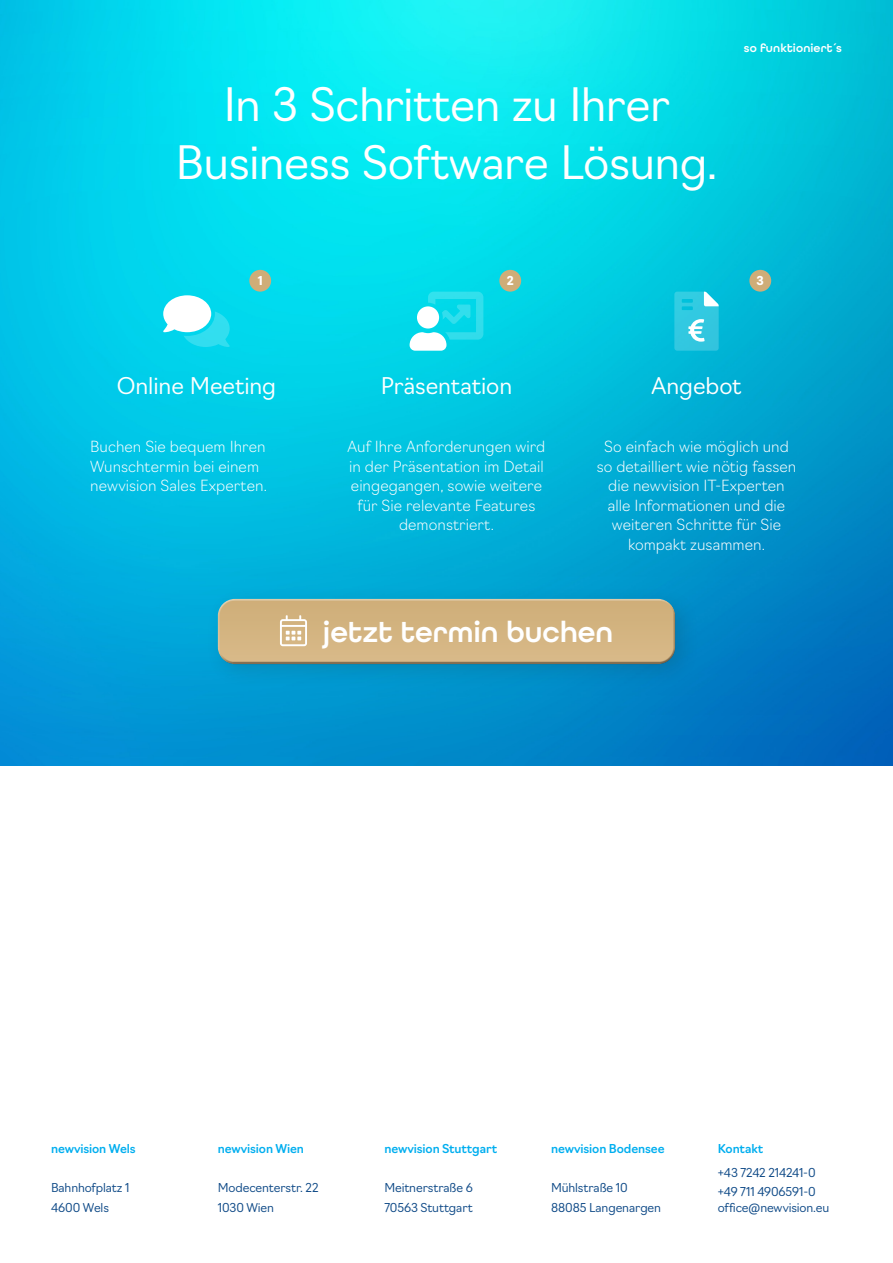
<style>
.page{position:relative;width:893px;height:1263px;background:#fff}
.page>*{position:absolute;margin:0;border:0;box-sizing:border-box;transform-origin:0 0}
.t1{font:300 45px "Navigo";letter-spacing:-.015em;color:#fff}
.t2{font:600 30px "All Round Gothic";color:#fff}
.t3{font:300 22.5px "Navigo";letter-spacing:-.005em;color:#fff}
.t4{font:200 15px/19.5px "Navigo";letter-spacing:.005em;color:#fff;text-align:center}
.t5{font:300 12px "Navigo";letter-spacing:-.01em;color:#0f4a87}
.t6{font:500 12px "Navigo";letter-spacing:-.01em;color:#00aeef}
.t7{font:600 12px "All Round Gothic";letter-spacing:.01em;color:#fff}
.t8{font:300 12px "Navigo";letter-spacing:-.03em;color:#0f4a87}
.t9{font:700 12px "Navigo";color:#fff}
</style>
<div class="page">
<img style="left:0;top:0;width:893px;height:765px">
<div style="left:204px;top:585px;width:497px;height:104px;background:#231f20;opacity:.15"></div>
<div style="left:214px;top:595px;width:465px;height:61px;background:#fff;opacity:.75"></div>
<div style="left:214px;top:604px;width:465px;height:63px;background:#231f20;opacity:.75"></div>
<div style="left:249px;top:270px;width:22px;height:22px;background:#cfad78;border-radius:50%"></div>
<svg style="left:163px;top:295px;width:67px;height:52px"></svg>
<div style="left:499px;top:270px;width:22px;height:22px;background:#cfad78;border-radius:50%"></div>
<svg style="left:410px;top:292px;width:73px;height:59px"></svg>
<div style="left:749px;top:270px;width:22px;height:22px;background:#cfad78;border-radius:50%"></div>
<svg style="left:674px;top:292px;width:45px;height:59px;background:#46cde3"></svg>
<p class="t1" style="left:223px;top:69px;width:448px">In 3 Schritten zu Ihrer</p>
<p class="t1" style="left:175px;top:127px;width:544px">Business Software Lösung.</p>
<p class="t7" style="left:744px;top:40px;width:100px">so funktioniert´s</p>
<p class="t9" style="left:258px;top:271px;width:7px">1</p>
<p class="t9" style="left:507px;top:271px;width:9px">2</p>
<p class="t9" style="left:757px;top:271px;width:9px">3</p>
<p class="t3" style="left:117px;top:368px;width:161px">Online Meeting</p>
<p class="t4" style="left:90px;top:436px;width:178px;text-align:left">Buchen Sie bequem Ihren<br>Wunschtermin bei einem newvision Sales Experten.</p>
<p class="t3" style="left:381px;top:368px;width:133px">Präsentation</p>
<p class="t4" style="left:347px;top:436px;width:199px">Auf Ihre Anforderungen wird in der Präsentation im Detail eingegangen, sowie weitere für Sie relevante Features demonstriert.</p>
<p class="t3" style="left:651px;top:368px;width:92px">Angebot</p>
<p class="t4" style="left:597px;top:436px;width:201px">So einfach wie möglich und so detailliert wie nötig fassen die newvision IT-Experten alle Informationen und die weiteren Schritte für Sie kompakt zusammen.</p>
<h2 class="t2" style="left:323px;top:615px;width:292px">jetzt termin buchen</h2>
<p class="t6" style="left:51px;top:1139px;width:86px">newvision Wels</p>
<p class="t5" style="left:51px;top:1178px;width:80px">Bahnhofplatz 1</p>
<p class="t5" style="left:51px;top:1198px;width:59px">4600 Wels</p>
<p class="t6" style="left:218px;top:1139px;width:88px">newvision Wien</p>
<p class="t5" style="left:218px;top:1178px;width:102px">Modecenterstr. 22</p>
<p class="t5" style="left:218px;top:1198px;width:58px">1030 Wien</p>
<p class="t6" style="left:384px;top:1139px;width:114px">newvision Stuttgart</p>
<p class="t5" style="left:384px;top:1178px;width:90px">Meitnerstraße 6</p>
<p class="t5" style="left:384px;top:1198px;width:90px">70563 Stuttgart</p>
<p class="t6" style="left:551px;top:1139px;width:115px">newvision Bodensee</p>
<p class="t5" style="left:551px;top:1178px;width:78px">Mühlstraße 10</p>
<p class="t5" style="left:551px;top:1198px;width:112px">88085 Langenargen</p>
<p class="t6" style="left:718px;top:1139px;width:47px">Kontakt</p>
<p class="t8" style="left:718px;top:1163px;width:99px">+43 7242 214241-0</p>
<p class="t5" style="left:718px;top:1182px;width:99px">+49 711 4906591-0</p>
<p class="t5" style="left:718px;top:1198px;width:113px">office@newvision.eu</p>
</div>
